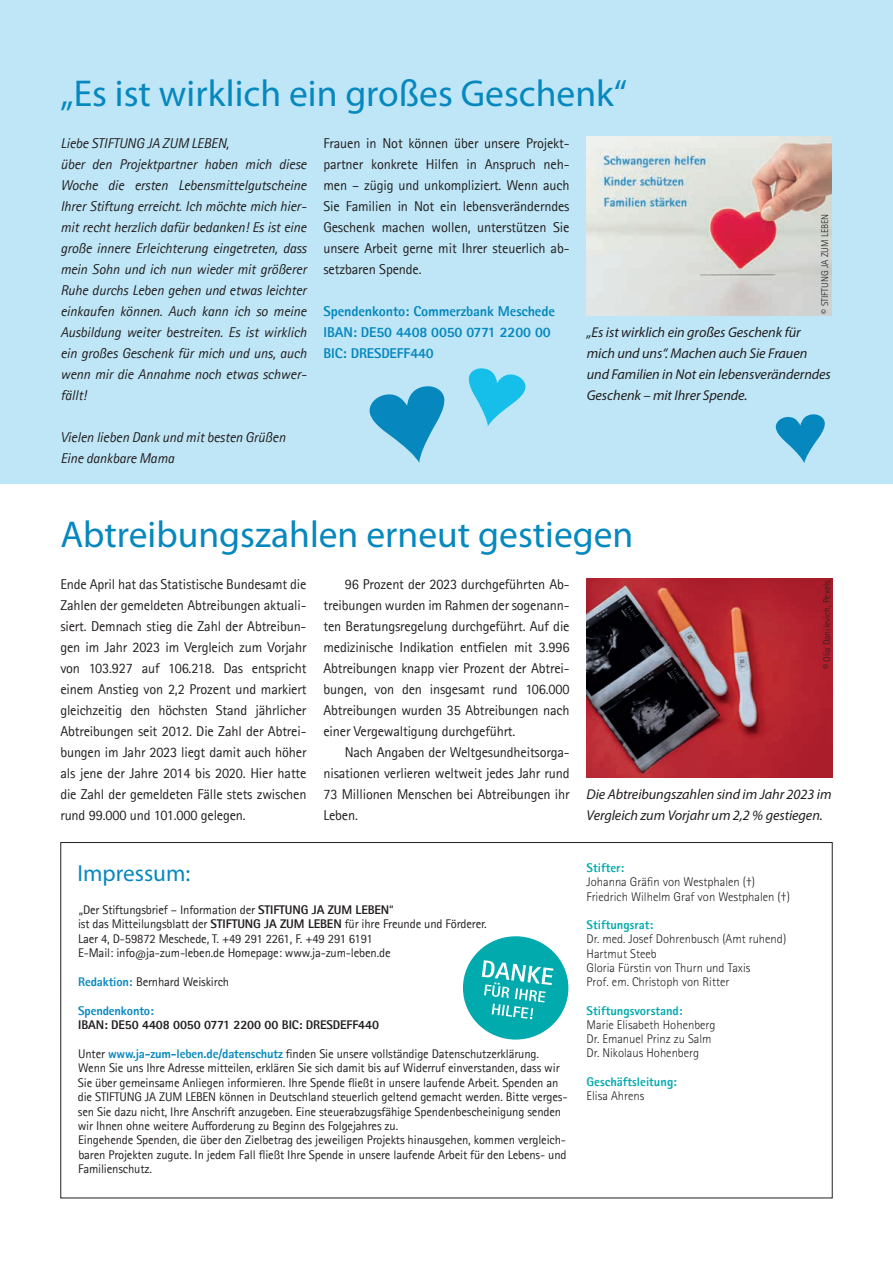
<style>
.page{position:relative;width:893px;height:1263px;background:#fff}
.page>*{position:absolute;margin:0;border:0;box-sizing:border-box;transform-origin:0 0}
.t1{font:37.5px "Myriad Pro";color:#0688be}
.t2{font:23.25px "Myriad Pro";color:#0688be}
.t3{font:14.25px/21px "Rotis Sans Serif Pro";letter-spacing:-.01em;color:#231f20;text-align:justify}
.t4{font:italic 14.25px/21px "Rotis Sans Serif Pro";letter-spacing:-.01em;color:#231f20}
.t5{font:italic 14.25px/21px "Myriad Pro";letter-spacing:-.005em;color:#231f20}
.t6{font:800 14.25px/21px "Rotis Sans Serif Pro";letter-spacing:-.01em;color:#0688be}
.t7{font:12.6px/14.4px "Rotis Sans Serif Pro";letter-spacing:-.01em;color:#231f20}
.t8{font:300 12.6px/14.2px "Rotis Sans Serif Pro";color:#231f20}
.t9{font:800 12.6px "Rotis Sans Serif Pro";color:#00aaad}
.t10{font:800 12.6px "Rotis Sans Serif Pro";letter-spacing:-.01em;color:#231f20}
.t11{font:800 12.6px "Rotis Sans Serif Pro";letter-spacing:-.01em;color:#0688be}
.t12{font:300 9.75px "Rotis Sans Serif Pro";color:#231f20}
.s1{font-weight:800}
.s2{font-family:"Meta Pro";font-size:12px}
.s3{font-weight:800;color:#0688be}
</style>
<div class="page">
<div style="left:0;top:0;width:893px;height:484px;background:#bee6f6"></div>
<svg style="left:369px;top:386px;width:76px;height:77px"></svg>
<svg style="left:469px;top:368px;width:57px;height:58px"></svg>
<svg style="left:776px;top:414px;width:49px;height:49px"></svg>
<div style="left:463px;top:936px;width:105px;height:103px;background:#00aaad;border-radius:50%"></div>
<svg style="left:482px;top:960px;width:71px;height:59px"></svg>
<img style="left:587px;top:578px;width:246px;height:200px">
<img style="left:587px;top:136px;width:244px;height:180px">
<h1 class="t1" style="left:60px;top:70px;width:568px">„Es ist wirklich ein großes Geschenk“</h1>
<p class="t4" style="left:60px;top:133px;width:248px">Liebe STIFTUNG JA ZUM LEBEN,<br>über den Projektpartner haben mich diese Woche die ersten Lebensmittelgutscheine Ihrer Stiftung erreicht. Ich möchte mich hier&shy;mit recht herzlich dafür bedanken! Es ist eine große innere Erleichterung eingetreten, dass mein Sohn und ich nun wieder mit größerer Ruhe durchs Leben gehen und etwas leichter einkaufen können. Auch kann ich so meine Ausbildung weiter bestreiten. Es ist wirklich ein großes Geschenk für mich und uns, auch wenn mir die Annahme noch etwas schwer&shy;fällt!</p>
<p class="t4" style="left:60px;top:427px;width:227px">Vielen lieben Dank und mit besten Grüßen<br>Eine dankbare Mama</p>
<p class="t3" style="left:323px;top:133px;width:248px">Frauen in Not können über unsere Projekt&shy;partner konkrete Hilfen in Anspruch neh&shy;men – zügig und unkompliziert. Wenn auch Sie Familien in Not ein lebensveränderndes Geschenk machen wollen, unterstützen Sie unsere Arbeit gerne mit Ihrer steuerlich ab&shy;setzbaren Spende.</p>
<p class="t6" style="left:323px;top:300px;width:233px">Spendenkonto: Commerzbank Meschede<br>IBAN: DE50 4408 0050 0771 2200 00<br>BIC: DRESDEFF440</p>
<p class="t12" style="left:819px;top:314px;width:102px;rotate:-90deg">© STIFTUNG JA ZUM LEBEN</p>
<p class="t5" style="left:587px;top:321px;width:246px">„Es ist wirklich ein großes Geschenk für mich und uns“. Machen auch Sie Frauen und Familien in Not ein lebensveränderndes Geschenk – mit Ihrer Spende.</p>
<h1 class="t1" style="left:60px;top:511px;width:574px">Abtreibungszahlen erneut gestiegen</h1>
<p class="t3" style="left:60px;top:574px;width:248px">Ende April hat das Statistische Bundesamt die Zahlen der gemeldeten Abtreibungen aktuali&shy;siert. Demnach stieg die Zahl der Abtreibun&shy;gen im Jahr 2023 im Vergleich zum Vorjahr von 103.927 auf 106.218. Das entspricht einem Anstieg von 2,2 Prozent und markiert gleichzeitig den höchsten Stand jährlicher Abtreibungen seit 2012. Die Zahl der Abtrei&shy;bungen im Jahr 2023 liegt damit auch höher als jene der Jahre 2014 bis 2020. Hier hatte die Zahl der gemeldeten Fälle stets zwischen rund 99.000 und 101.000 gelegen.</p>
<p class="t3" style="left:323px;top:574px;width:248px;text-indent:21px">96 Prozent der 2023 durchgeführten Ab&shy;treibungen wurden im Rahmen der sogenann&shy;ten Beratungsregelung durchgeführt. Auf die medizinische Indikation entfielen mit 3.996<br>Abtreibungen knapp vier Prozent der Abtrei&shy;bungen, von den insgesamt rund 106.000<br>Abtreibungen wurden 35 Abtreibungen nach einer Vergewaltigung durchgeführt.</p>
<p class="t3" style="left:323px;top:742px;width:248px;text-indent:21px">Nach Angaben der Weltgesundheitsorga&shy;nisationen verlieren weltweit jedes Jahr rund 73 Millionen Menschen bei Abtreibungen ihr Leben.</p>
<p class="t12" style="left:821px;top:669px;width:90px;rotate:-90deg">© Olia Danilevich, Pexels</p>
<p class="t5" style="left:586px;top:783px;width:246px">Die Abtreibungszahlen sind im Jahr 2023 im<br>Vergleich zum Vorjahr um 2,2 % gestiegen.</p>
<h2 class="t2" style="left:77px;top:858px;width:114px">Impressum:</h2>
<p class="t9" style="left:586px;top:860px;width:39px">Stifter:</p>
<p class="t8" style="left:586px;top:875px;width:205px">Johanna Gräfin von Westphalen (†)<br>Friedrich Wilhelm Graf von Westphalen (†)</p>
<p class="t9" style="left:586px;top:917px;width:68px">Stiftungsrat:</p>
<p class="t8" style="left:586px;top:932px;width:201px">Dr. med. Josef Dohrenbusch (Amt ruhend)<br>Hartmut Steeb<br>Gloria Fürstin von Thurn und Taxis<br>Prof. em. Christoph von Ritter</p>
<p class="t9" style="left:586px;top:1002px;width:98px">Stiftungsvorstand:</p>
<p class="t8" style="left:586px;top:1017px;width:131px">Marie Elisabeth Hohenberg<br>Dr. Emanuel Prinz zu Salm<br>Dr. Nikolaus Hohenberg</p>
<p class="t9" style="left:586px;top:1073px;width:92px">Geschäftsleitung:</p>
<p class="t8" style="left:586px;top:1089px;width:59px">Elisa Ahrens</p>
<p class="t7" style="left:78px;top:903px;width:410px">„Der Stiftungsbrief – Information der <span class="s1">STIFTUNG JA ZUM LEBEN</span>“<br>ist das Mitteilungsblatt der <span class="s1">STIFTUNG JA ZUM LEBEN</span> für ihre Freunde und Förderer.<br>Laer 4, D-59872 Meschede, T. +49 291 2261, F. +49 291 6191<br>E-Mail: info<span class="s2">@</span>ja-zum-leben.de Homepage: www.ja-zum-leben.de</p>
<p class="t7" style="left:78px;top:975px;width:152px"><span class="s3">Redaktion:</span> Bernhard Weiskirch</p>
<p class="t11" style="left:78px;top:1002px;width:77px">Spendenkonto:</p>
<p class="t10" style="left:78px;top:1017px;width:302px">IBAN: DE50 4408 0050 0771 2200 00 BIC: DRESDEFF440</p>
<p class="t7" style="left:78px;top:1047px;width:491px">Unter <span class="s3">www.ja-zum-leben.de/datenschutz</span> finden Sie unsere vollständige Datenschutzerklärung.<br>Wenn Sie uns Ihre Adresse mitteilen, erklären Sie sich damit bis auf Widerruf einverstanden, dass wir Sie über gemeinsame Anliegen informieren. Ihre Spende fließt in unsere laufende Arbeit. Spenden an die STIFTUNG JA ZUM LEBEN können in Deutschland steuerlich geltend gemacht werden. Bitte verges&shy;sen Sie dazu nicht, Ihre Anschrift anzugeben. Eine steuerabzugsfähige Spendenbescheinigung senden wir Ihnen ohne weitere Aufforderung zu Beginn des Folgejahres zu.<br>Eingehende Spenden, die über den Zielbetrag des jeweiligen Projekts hinausgehen, kommen vergleich&shy;baren Projekten zugute. In jedem Fall fließt Ihre Spende in unsere laufende Arbeit für den Lebens- und Familienschutz.</p>
</div>
